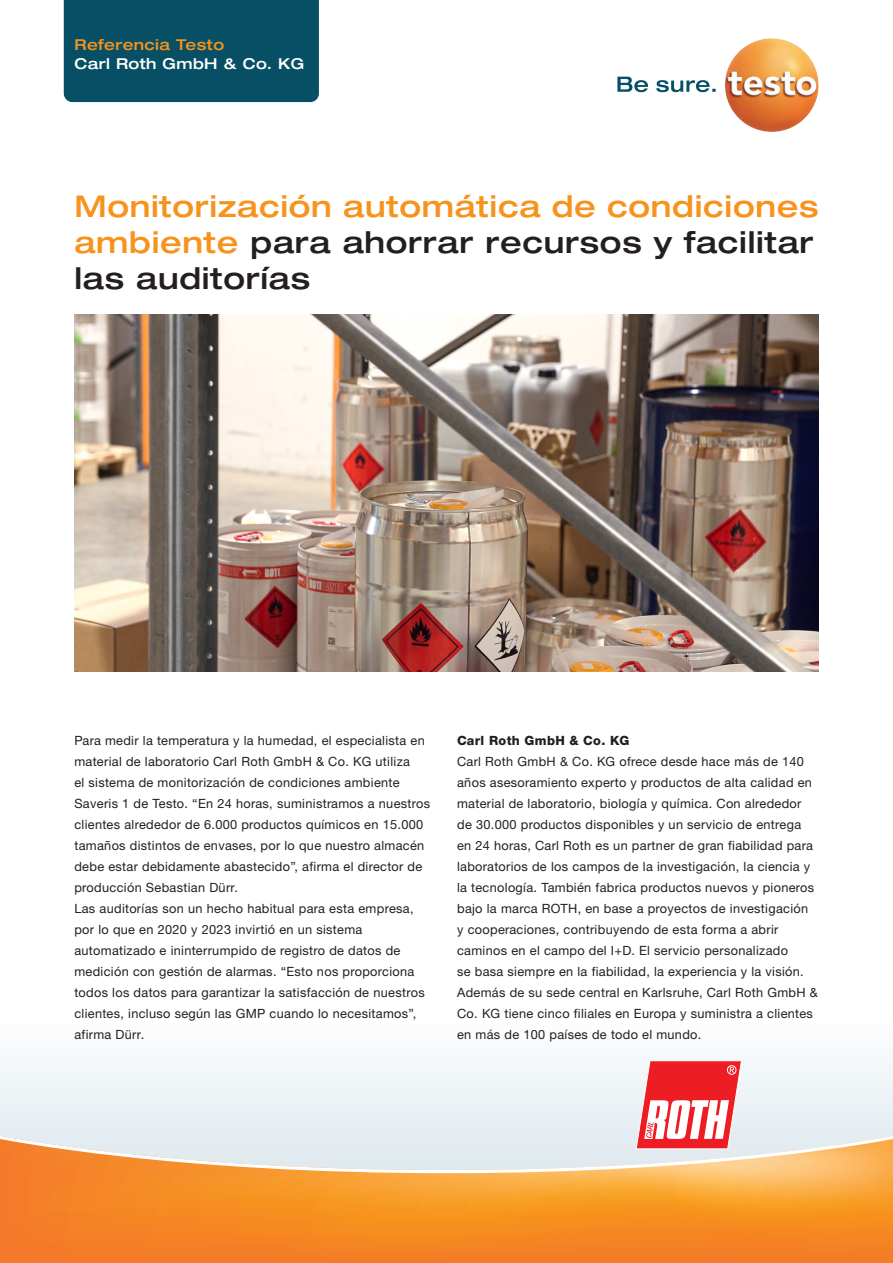
<style>
.page{position:relative;width:893px;height:1263px;background:#fff}
.page>*{position:absolute;margin:0;border:0;box-sizing:border-box;transform-origin:0 0}
.Headline_Titel{font:500 expanded 30px/36px "Helvetica Neue LTW1 G";letter-spacing:.025em;color:#f7931d}
.Copy_8_5_pt{font:500 expanded 15px "Helvetica Neue LTW1 G";letter-spacing:.025em;color:#fff}
.Copy_8_5_pt-2{font:500 expanded 15px "Helvetica Neue LTW1 G";letter-spacing:.025em;color:#f7931d}
.Copy_8_5_pt-3{font:12.75px/21px "Helvetica Neue LTW1 G";letter-spacing:.025em;color:#231f20}
.Copy_8_5_pt-4{font:800 12.75px "Helvetica Neue LTW1 G";letter-spacing:.025em;color:#231f20}
.s1{color:#231f20}
</style>
<div class="page">
<div style="left:0;top:1019px;width:893px;height:228px;background:#f2f6f8"></div>
<svg style="left:0;top:1131px;width:893px;height:132px"></svg>
<div style="left:64px;top:0;width:255px;height:102px;background:#074f64"></div>
<img style="left:74px;top:315px;width:745px;height:357px">
<svg style="left:617px;top:77px;width:99px;height:15px"></svg>
<img style="left:725px;top:38px;width:94px;height:94px;border-radius:47px">
<svg style="left:636px;top:1061px;width:106px;height:88px"></svg>
<p class="Copy_8_5_pt-2" style="left:74px;top:35px;width:151px">Referencia Testo</p>
<p class="Copy_8_5_pt" style="left:74px;top:54px;width:231px">Carl Roth GmbH &amp; Co. KG</p>
<p class="Headline_Titel" style="left:74px;top:187px;width:746px">Monitorización automática de condiciones ambiente <span class="s1">para ahorrar recursos y facilitar las auditorías</span></p>
<p class="Copy_8_5_pt-3" style="left:74px;top:730px;width:357px">Para medir la temperatura y la humedad, el especialista en material de laboratorio Carl Roth GmbH &amp; Co. KG utiliza<br>el sistema de monitorización de condiciones ambiente Saveris 1 de Testo. “En 24 horas, suministramos a nuestros clientes alrededor de 6.000 productos químicos en 15.000 tamaños distintos de envases, por lo que nuestro almacén debe estar debidamente abastecido”, afirma el director de producción Sebastian Dürr.</p>
<p class="Copy_8_5_pt-3" style="left:74px;top:898px;width:352px">Las auditorías son un hecho habitual para esta empresa, por lo que en 2020 y 2023 invirtió en un sistema automatizado e ininterrumpido de registro de datos de medición con gestión de alarmas. “Esto nos proporciona todos los datos para garantizar la satisfacción de nuestros clientes, incluso según las GMP cuando lo necesitamos”, afirma Dürr.</p>
<p class="Copy_8_5_pt-4" style="left:457px;top:733px;width:174px">Carl Roth GmbH &amp; Co. KG</p>
<p class="Copy_8_5_pt-3" style="left:457px;top:751px;width:362px">Carl Roth GmbH &amp; Co. KG ofrece desde hace más de 140 años asesoramiento experto y productos de alta calidad en material de laboratorio, biología y química. Con alrededor de 30.000 productos disponibles y un servicio de entrega en 24 horas, Carl Roth es un partner de gran fiabilidad para laboratorios de los campos de la investigación, la ciencia y la tecnología. También fabrica productos nuevos y pioneros bajo la marca ROTH, en base a proyectos de investigación y cooperaciones, contribuyendo de esta forma a abrir caminos en el campo del I+D. El servicio personalizado<br>se basa siempre en la fiabilidad, la experiencia y la visión.<br>Además de su sede central en Karlsruhe, Carl Roth GmbH &amp; Co. KG tiene cinco filiales en Europa y suministra a clientes en más de 100 países de todo el mundo.</p>
</div>
